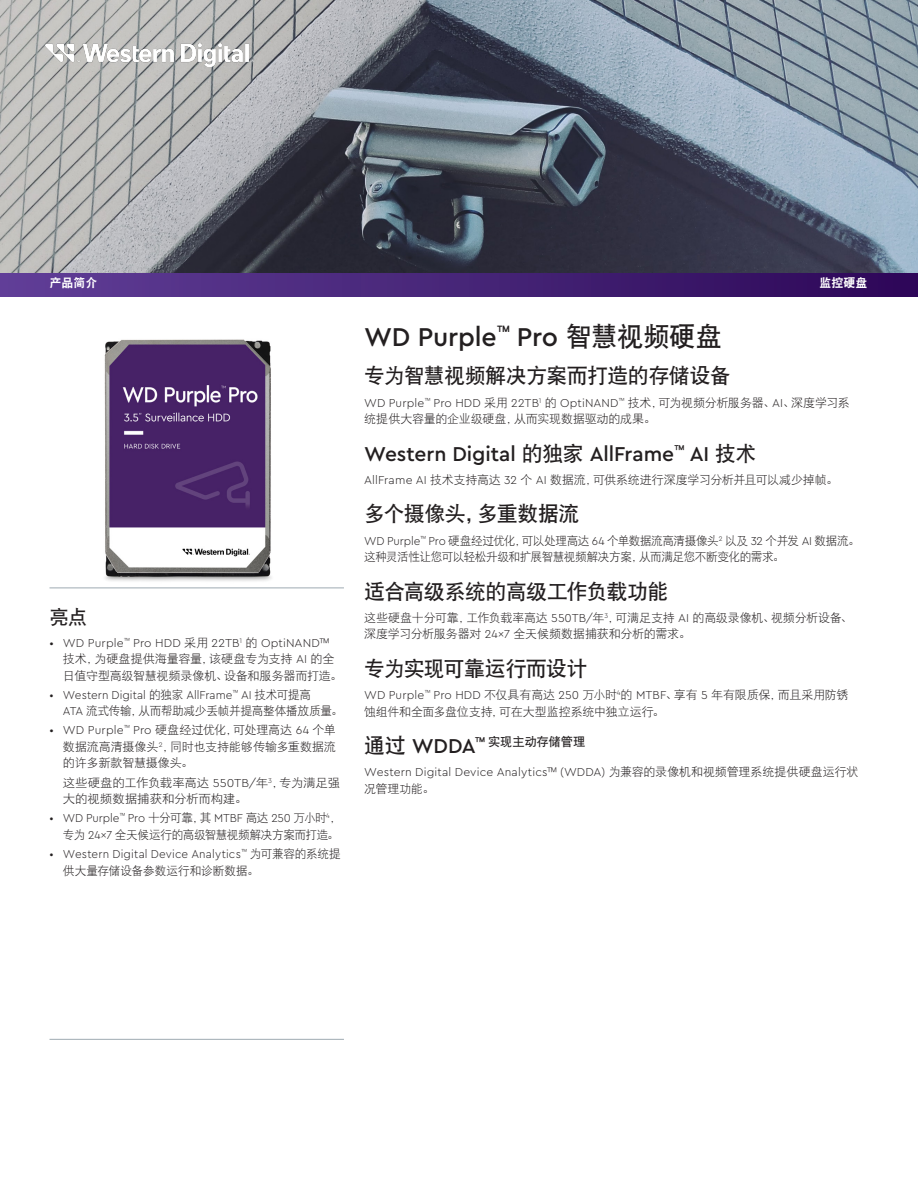
<style>
.page{position:relative;width:918px;height:1188px;background:#fff}
.page>*{position:absolute;margin:0;border:0;box-sizing:border-box;transform-origin:0 0}
.t1{font:500 27px "Cera PRO";letter-spacing:-.01em;color:#231f20}
.t2{font:21px "DFP Hei W7";letter-spacing:-.035em;color:#231f20}
.t3{font:500 21px "Cera PRO";letter-spacing:-.005em;color:#231f20}
.t4{font:19.5px "DFP Hei W7";color:#231f20}
.t5{font:12.3px "DFP Hei W7";color:#231f20}
.t6{font:12px/16.5px "DFP Hei W3";letter-spacing:-.02em;color:#231f20}
.t7{font:300 12px "Cera PRO";letter-spacing:.01em;color:#231f20}
.t8{font:12px/16.5px "DFP Hei W3";letter-spacing:-.04em;color:#231f20}
.t9{font:12px/16.5px "DFP Hei W3";letter-spacing:-.02em;color:#231f20;scale:1.04 1}
.t10{font:300 12px "Cera PRO";letter-spacing:-.01em;color:#231f20}
.t11{font:12px "DFP Hei W9";color:#fff}
.s1{font-family:"DFP Hei W3";font-weight:400}
.s2{font-family:"Cera PRO";font-weight:300}
.s3{font-family:"DFP Hei W7";font-weight:400}
.s4{font-size:21px}
.s5{font-family:"Cera PRO";font-weight:500;font-size:21px}
</style>
<div class="page">
<img style="left:94px;top:339px;width:194px;height:249px">
<hr style="left:49px;top:588px;width:295px;height:1px;background:#9faab2">
<img style="left:0;top:0;width:918px;height:273px">
<div style="left:0;top:273px;width:918px;height:24px;background:linear-gradient(to right,#603f97,#2d0858)"></div>
<hr style="left:49px;top:1039px;width:295px;height:1px;background:#9faab2">
<img style="left:45px;top:43px;width:208px;height:24px">
<p class="t11" style="left:49px;top:277px;width:50px">产品简介</p>
<p class="t11" style="left:820px;top:277px;width:49px">监控硬盘</p>
<h3 class="t4" style="left:49px;top:606px;width:39px">亮点</h3>
<p class="t7" style="left:49px;top:634px;width:281px">• WD Purple<sup>™</sup> Pro HDD <span class="s1">采用</span> 22TB<sup>1</sup> <span class="s1">的</span> OptiNAND<span class="s1">™</span></p>
<p class="t6" style="left:63px;top:650px;width:281px">技术，为硬盘提供海量容量，该硬盘专为支持 <span class="s2">AI</span> 的全日值守型高级智慧视频录像机、设备和服务器而打造。</p>
<p class="t7" style="left:49px;top:687px;width:263px">• Western Digital <span class="s1">的独家</span> AllFrame<sup>™</sup> AI <span class="s1">技术可提高</span></p>
<p class="t6" style="left:63px;top:702px;width:281px"><span class="s2">ATA</span> 流式传输，从而帮助减少丢帧并提高整体播放质量。</p>
<p class="t7" style="left:49px;top:722px;width:288px">• WD Purple<sup>™</sup> Pro <span class="s1">硬盘经过优化，可处理高达</span> 64 <span class="s1">个单</span></p>
<p class="t6" style="left:63px;top:738px;width:275px">数据流高清摄像头<sup>2</sup>，同时也支持能够传输多重数据流的许多新款智慧摄像头。</p>
<p class="t9" style="left:63px;top:774px;width:268px;text-indent:-14px">• 这些硬盘的工作负载率高达 <span class="s2">550TB/</span>年<sup>3</sup>，专为满足强大的视频数据捕获和分析而构建。</p>
<p class="t10" style="left:49px;top:810px;width:293px">• WD Purple<sup>™</sup> Pro <span class="s1">十分可靠，其</span> MTBF <span class="s1">高达</span> 250 <span class="s1">万小时</span><sup>4</sup><span class="s1">，</span></p>
<p class="t8" style="left:63px;top:826px;width:277px">专为 <span class="s2">24×7</span> 全天候运行的高级智慧视频解决方案而打造。</p>
<p class="t7" style="left:49px;top:846px;width:293px">• Western Digital Device Analytics<sup>™</sup> <span class="s1">为可兼容的系统提</span></p>
<p class="t6" style="left:63px;top:862px;width:197px">供大量存储设备参数运行和诊断数据。</p>
<h1 class="t1" style="left:364px;top:319px;width:359px">WD Purple<sup>™</sup> Pro <span class="s3">智慧视频硬盘</span></h1>
<h2 class="t2" style="left:364px;top:364px;width:368px">专为智慧视频解决方案而打造的存储设备</h2>
<p class="t7" style="left:364px;top:395px;width:487px">WD Purple<sup>™</sup> Pro HDD <span class="s1">采用</span> 22TB<sup>1</sup> <span class="s1">的</span> OptiNAND<sup>™</sup> <span class="s1">技术，可为视频分析服务器、</span>AI<span class="s1">、深度学习系</span></p>
<p class="t6" style="left:364px;top:410px;width:293px">统提供大容量的企业级硬盘，从而实现数据驱动的成果。</p>
<h2 class="t3" style="left:364px;top:440px;width:394px">Western Digital <span class="s3">的独家</span> AllFrame<sup>™</sup> AI <span class="s3">技术</span></h2>
<p class="t6" style="left:364px;top:471px;width:475px"><span class="s2">AllFrame AI</span> 技术支持高达 <span class="s2">32</span> 个 <span class="s2">AI</span> 数据流，可供系统进行深度学习分析并且可以减少掉帧。</p>
<h2 class="t2" style="left:364px;top:502px;width:217px">多个摄像头，多重数据流</h2>
<p class="t8" style="left:364px;top:532px;width:497px"><span class="s2">WD Purple</span><sup>™</sup> <span class="s2">Pro</span> 硬盘经过优化，可以处理高达 <span class="s2">64</span> 个单数据流高清摄像头<sup>2</sup> 以及 <span class="s2">32</span> 个并发 <span class="s2">AI</span> 数据流。这种灵活性让您可以轻松升级和扩展智慧视频解决方案，从而满足您不断变化的需求。</p>
<h2 class="t2" style="left:364px;top:580px;width:306px">适合高级系统的高级工作负载功能</h2>
<p class="t6" style="left:364px;top:609px;width:490px">这些硬盘十分可靠，工作负载率高达 <span class="s2">550TB/</span>年<sup>3</sup>，可满足支持 <span class="s2">AI</span> 的高级录像机、视频分析设备、深度学习分析服务器对 <span class="s2">24×7</span> 全天候频数据捕获和分析的需求。</p>
<h2 class="t2" style="left:364px;top:657px;width:225px">专为实现可靠运行而设计</h2>
<p class="t6" style="left:364px;top:686px;width:486px"><span class="s2">WD Purple</span><sup>™</sup> <span class="s2">Pro HDD</span> 不仅具有高达 <span class="s2">250</span> 万小时<sup>4</sup>的 <span class="s2">MTBF</span>、享有 <span class="s2">5</span> 年有限质保，而且采用防锈蚀组件和全面多盘位支持，可在大型监控系统中独立运行。</p>
<p class="t5" style="left:364px;top:735px;width:223px"><span class="s4">通过</span> <span class="s5">WDDA</span>™ 实现主动存储管理</p>
<p class="t7" style="left:364px;top:764px;width:496px">Western Digital Device Analytics<span class="s1">™</span> (WDDA) <span class="s1">为兼容的录像机和视频管理系统提供硬盘运行状</span></p>
<p class="t6" style="left:364px;top:780px;width:72px">况管理功能。</p>
</div>
